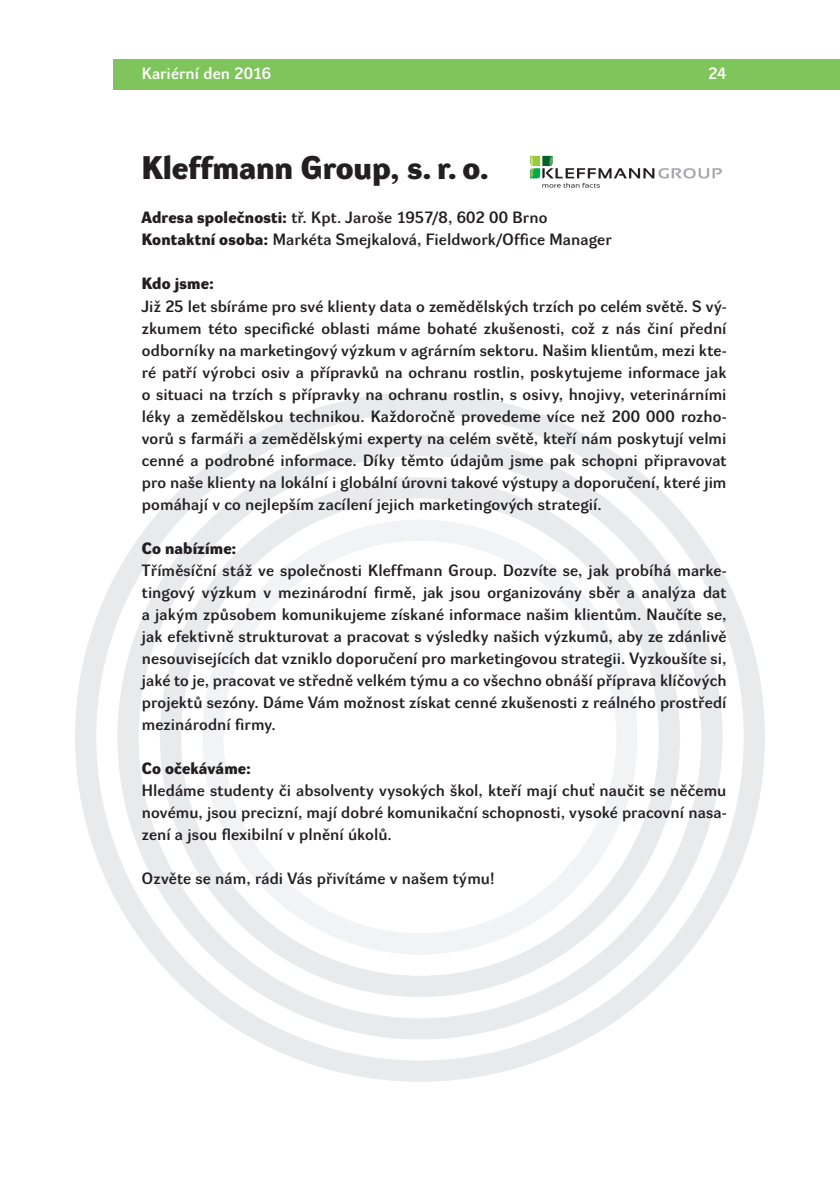
<style>
.page{position:relative;width:840px;height:1191px;background:#fff}
.page>*{position:absolute;margin:0;border:0;box-sizing:border-box;transform-origin:0 0}
.nadpisy{font:700 32px "Dyna Grotesk DE";letter-spacing:-.005em;color:#231f20}
.sazba{font:16px/22px "Dyna Grotesk DE";letter-spacing:.01em;color:#231f20;text-align:justify}
.sazba-2{font:700 16px "Dyna Grotesk DE";letter-spacing:.015em;color:#231f20}
.t1{font:16px "Dyna Grotesk DE";letter-spacing:.005em;color:#fff}
.s1{font-weight:700}
</style>
<div class="page">
<div style="left:113px;top:60px;width:726px;height:30px;background:#80c55b"></div>
<svg style="left:75px;top:392px;width:689px;height:689px"></svg>
<svg style="left:530px;top:156px;width:191px;height:32px"></svg>
<p class="t1" style="left:142px;top:64px;width:131px">Kariérní den 2016</p>
<p class="t1" style="left:707px;top:64px;width:20px">24</p>
<p class="nadpisy" style="left:142px;top:150px;width:348px">Kleffmann Group, s. r. o.</p>
<p class="sazba" style="left:142px;top:208px;width:407px"><span class="s1">Adresa společnosti:</span> tř. Kpt. Jaroše 1957/8, 602 00 Brno</p>
<p class="sazba" style="left:142px;top:230px;width:470px"><span class="s1">Kontaktní osoba:</span> Markéta Smejkalová, Fieldwork/Office Manager</p>
<p class="sazba-2" style="left:142px;top:275px;width:73px">Kdo jsme:</p>
<p class="sazba" style="left:142px;top:296px;width:585px">Již 25 let sbíráme pro své klienty data o zemědělských trzích po celém světě. S vý&shy;zkumem této specifické oblasti máme bohaté zkušenosti, což z nás činí přední odborníky na marketingový výzkum v agrárním sektoru. Našim klientům, mezi kte&shy;ré patří výrobci osiv a přípravků na ochranu rostlin, poskytujeme informace jak o situaci na trzích s přípravky na ochranu rostlin, s osivy, hnojivy, veterinárními léky a zemědělskou technikou. Každoročně provedeme více než 200 000 rozho&shy;vorů s farmáři a zemědělskými experty na celém světě, kteří nám poskytují velmi cenné a podrobné informace. Díky těmto údajům jsme pak schopni připravovat pro naše klienty na lokální i globální úrovni takové výstupy a doporučení, které jim pomáhají v co nejlepším zacílení jejich marketingových strategií.</p>
<p class="sazba-2" style="left:142px;top:539px;width:96px">Co nabízíme:</p>
<p class="sazba" style="left:142px;top:560px;width:586px">Tříměsíční stáž ve společnosti Kleffmann Group. Dozvíte se, jak probíhá marke&shy;tingový výzkum v mezinárodní firmě, jak jsou organizovány sběr a analýza dat a jakým způsobem komunikujeme získané informace našim klientům. Naučíte se, jak efektivně strukturovat a pracovat s výsledky našich výzkumů, aby ze zdánlivě nesouvisejících dat vzniklo doporučení pro marketingovou strategii. Vyzkoušíte si, jaké to je, pracovat ve středně velkém týmu a co všechno obnáší příprava klíčových projektů sezóny. Dáme Vám možnost získat cenné zkušenosti z reálného prostředí mezinárodní firmy.</p>
<p class="sazba-2" style="left:142px;top:759px;width:111px">Co očekáváme:</p>
<p class="sazba" style="left:142px;top:780px;width:585px">Hledáme studenty či absolventy vysokých škol, kteří mají chuť naučit se něčemu novému, jsou precizní, mají dobré komunikační schopnosti, vysoké pracovní nasa&shy;zení a jsou flexibilní v plnění úkolů.</p>
<p class="sazba" style="left:142px;top:868px;width:354px">Ozvěte se nám, rádi Vás přivítáme v našem týmu!</p>
</div>
